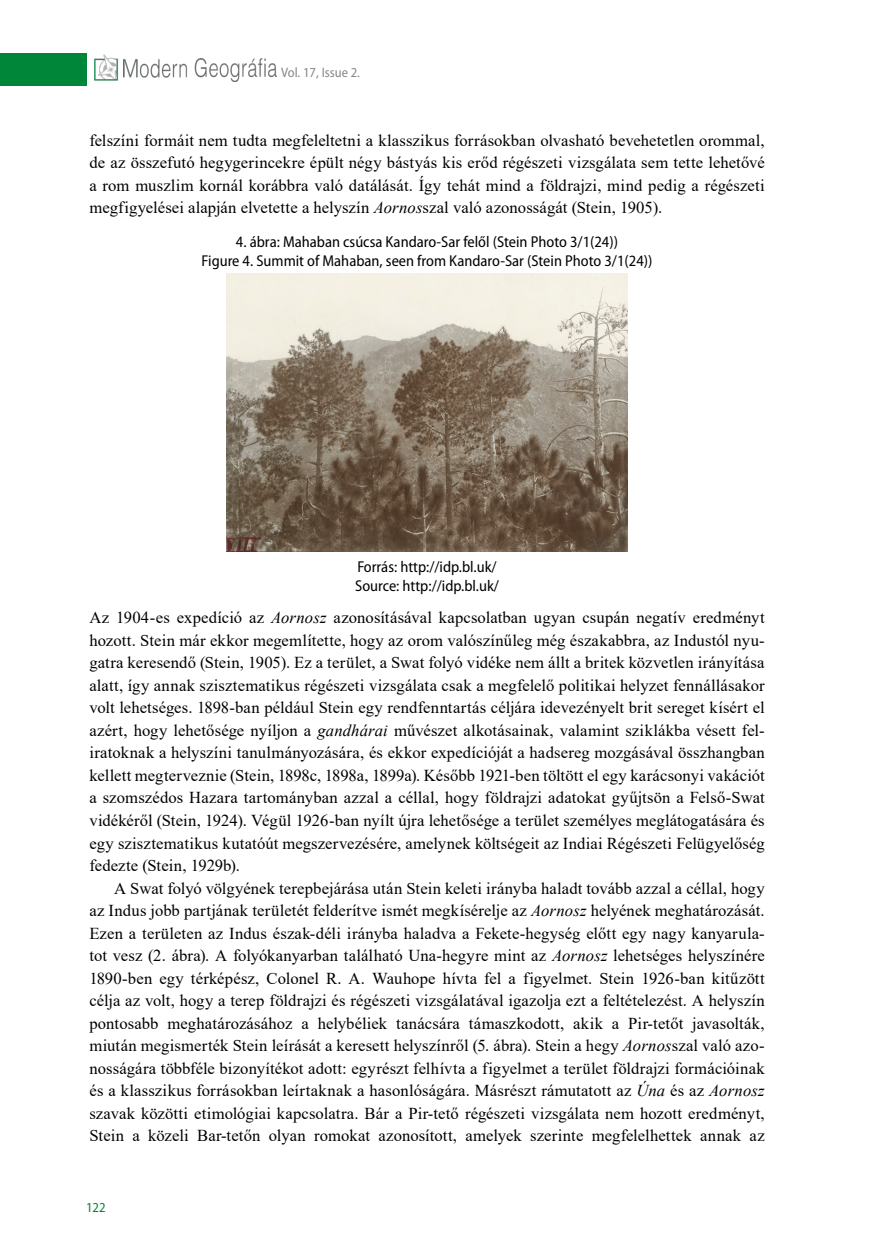
<style>
.page{position:relative;width:874px;height:1241px;background:#fff}
.page>*{position:absolute;margin:0;border:0;box-sizing:border-box;transform-origin:0 0}
.t1{font:16.62px/22.6px "Times New Roman";letter-spacing:.005em;color:#000;text-align:justify}
.t2{font:semi-condensed 15.75px/18.9px "Myriad Pro";color:#000;text-align:center}
.t3{font:semi-condensed 13.65px "Myriad Pro";color:#878787}
.t4{font:semi-condensed 13.65px "Myriad Pro";color:#008638}
.s1{font-style:italic}
</style>
<div class="page">
<img style="left:124px;top:58px;width:152px;height:24px">
<img style="left:94px;top:54px;width:25px;height:27px">
<div style="left:0;top:54px;width:87px;height:32px;background:#008638"></div>
<img style="left:226px;top:274px;width:401px;height:278px">
<p class="t3" style="left:281px;top:65px;width:80px">Vol. 17, Issue 2.</p>
<p class="t1" style="left:89px;top:128px;width:676px">felszíni formáit nem tudta megfeleltetni a klasszikus forrásokban olvasható bevehetetlen orommal, de az összefutó hegygerincekre épült négy bástyás kis erőd régészeti vizsgálata sem tette lehetővé a rom muszlim kornál korábbra való datálását. Így tehát mind a földrajzi, mind pedig a régészeti megfigyelései alapján elvetette a helyszín <span class="s1">Aornos</span>szal való azonosságát (Stein, 1905).</p>
<p class="t2" style="left:201px;top:232px;width:452px">4. ábra: Mahaban csúcsa Kandaro-Sar felől (Stein Photo 3/1(24))<br>Figure 4. Summit of Mahaban, seen from Kandaro-Sar (Stein Photo 3/1(24))</p>
<p class="t2" style="left:355px;top:557px;width:145px;text-align:left">Forrás: http://idp.bl.uk/<br>Source: http://idp.bl.uk/</p>
<p class="t1" style="left:89px;top:606px;width:676px">Az 1904-es expedíció az <span class="s1">Aornosz</span> azonosításával kapcsolatban ugyan csupán negatív eredményt hozott. Stein már ekkor megemlítette, hogy az orom valószínűleg még északabbra, az Industól nyu&shy;gatra keresendő (Stein, 1905). Ez a terület, a Swat folyó vidéke nem állt a britek közvetlen irányítása alatt, így annak szisztematikus régészeti vizsgálata csak a megfelelő politikai helyzet fennállásakor volt lehetséges. 1898-ban például Stein egy rendfenntartás céljára idevezényelt brit sereget kísért el azért, hogy lehetősége nyíljon a <span class="s1">gandhárai</span> művészet alkotásainak, valamint sziklákba vésett fel&shy;iratoknak a helyszíni tanulmányozására, és ekkor expedícióját a hadsereg mozgásával összhangban kellett megterveznie (Stein, 1898c, 1898a, 1899a). Később 1921-ben töltött el egy karácsonyi vakációt a szomszédos Hazara tartományban azzal a céllal, hogy földrajzi adatokat gyűjtsön a Felső-Swat vidékéről (Stein, 1924). Végül 1926-ban nyílt újra lehetősége a terület személyes meglátogatására és egy szisztematikus kutatóút megszervezésére, amelynek költségeit az Indiai Régészeti Felügyelőség fedezte (Stein, 1929b).</p>
<p class="t1" style="left:89px;top:876px;width:676px;text-indent:25px">A Swat folyó völgyének terepbejárása után Stein keleti irányba haladt tovább azzal a céllal, hogy az Indus jobb partjának területét felderítve ismét megkísérelje az <span class="s1">Aornosz</span> helyének meghatározását.<br>Ezen a területen az Indus észak-déli irányba haladva a Fekete-hegység előtt egy nagy kanyarula&shy;tot vesz (2. ábra). A folyókanyarban található Una-hegyre mint az <span class="s1">Aornosz</span> lehetséges helyszínére 1890-ben egy térképész, Colonel R. A. Wauhope hívta fel a figyelmet. Stein 1926-ban kitűzött célja az volt, hogy a terep földrajzi és régészeti vizsgálatával igazolja ezt a feltételezést. A helyszín pontosabb meghatározásához a helybéliek tanácsára támaszkodott, akik a Pir-tetőt javasolták, miután megismerték Stein leírását a keresett helyszínről (5. ábra). Stein a hegy <span class="s1">Aornos</span>szal való azo&shy;nosságára többféle bizonyítékot adott: egyrészt felhívta a figyelmet a terület földrajzi formációinak és a klasszikus forrásokban leírtaknak a hasonlóságára. Másrészt rámutatott az <span class="s1">Úna</span> és az <span class="s1">Aornosz </span>szavak közötti etimológiai kapcsolatra. Bár a Pir-tető régészeti vizsgálata nem hozott eredményt, Stein a közeli Bar-tetőn olyan romokat azonosított, amelyek szerinte megfelelhettek annak az</p>
<p class="t4" style="left:86px;top:1199px;width:21px">122</p>
</div>
